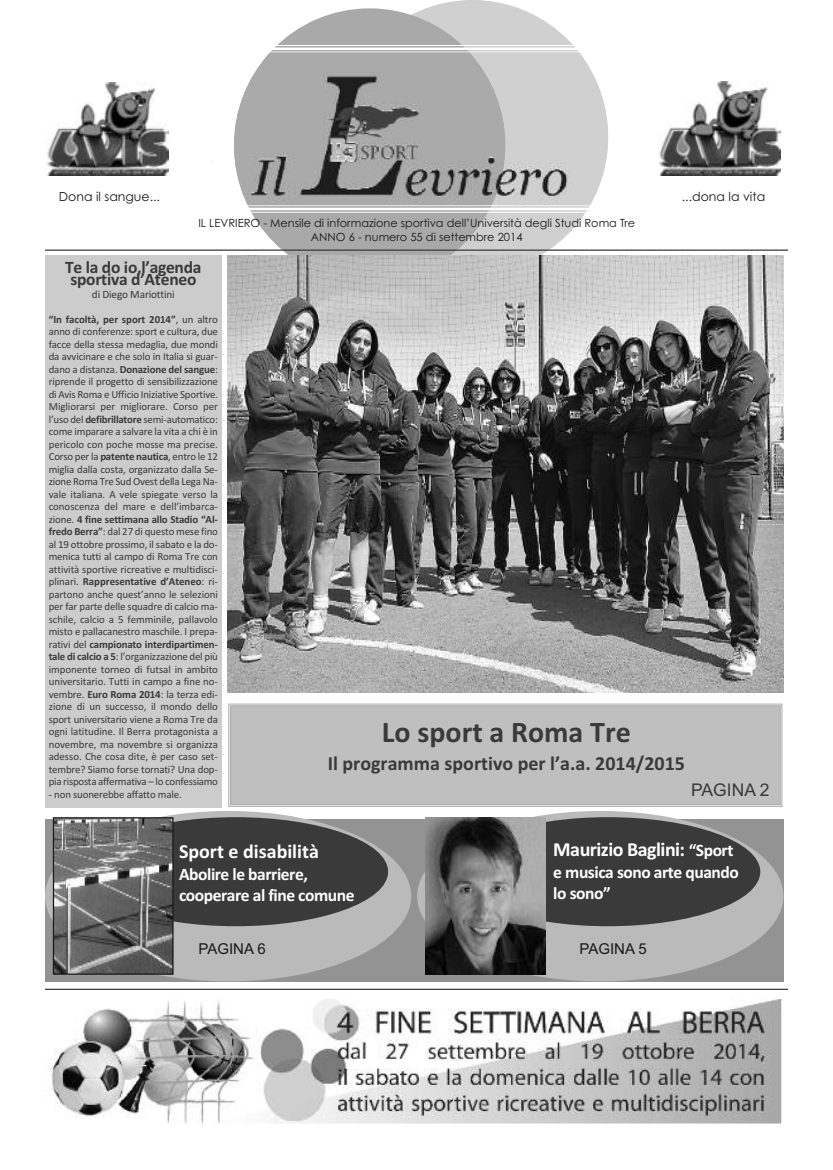
<style>
.page{position:relative;width:833px;height:1170px;background:#fff}
.page>*{position:absolute;margin:0;border:0;box-sizing:border-box;transform-origin:0 0}
.t1{font:700 30px "Calibri";color:#3a3a3a}
.t2{font:700 20px "Calibri";letter-spacing:-.01em;color:#fff}
.t3{font:700 20px "Calibri";color:#3a3a3a}
.t4{font:700 17.5px/21px "Calibri";letter-spacing:-.025em;color:#fff}
.t5{font:700 17.5px/12.5px "Calibri";letter-spacing:-.015em;color:#3a3a3a}
.t6{font:17.5px "Arial";color:#3a3a3a}
.t7{font:15px "Arial";color:#191919}
.t8{font:12.5px "Century Gothic";color:#191919}
.t9{font:11.25px/13.5px "Century Gothic";color:#191919;text-align:center}
.t10{font:11.25px "Calibri";letter-spacing:-.015em;color:#3a3a3a}
.t11{font:10.88px/12.5px "Calibri";letter-spacing:-.02em;color:#3a3a3a;text-align:justify}
.s1{font-weight:700}
.s2{font-size:17.5px}
</style>
<div class="page">
<div style="left:45px;top:818px;width:738px;height:163px;background:#939393"></div>
<img style="left:659px;top:82px;width:121px;height:93px">
<div style="left:337px;top:0;width:271px;height:274px;background:#d0d0d0;border-radius:50%"></div>
<div style="left:45px;top:256px;width:177px;height:552px;background:#ccc"></div>
<div style="left:231px;top:706px;width:549px;height:98px;background:#bfbfbf"></div>
<div style="left:228px;top:703px;width:554px;height:103px;border:1px solid #a9a9a9"></div>
<div style="left:230px;top:705px;width:550px;height:100px;border:1px solid #a9a9a9"></div>
<img style="left:46px;top:82px;width:123px;height:93px">
<img style="left:51px;top:999px;width:731px;height:125px">
<hr style="left:45px;top:988px;width:743px;height:1px;background:#3a3a3a">
<div style="left:234px;top:8px;width:271px;height:274px;background:#a9a9a9;border-radius:50%"></div>
<div style="left:198px;top:45px;width:437px;height:168px;border:1px solid #fff"></div>
<div style="left:201px;top:47px;width:431px;height:163px;border:2px solid #fff"></div>
<img style="left:505px;top:52px;width:103px;height:153px">
<img style="left:234px;top:52px;width:271px;height:152px">
<img style="left:227px;top:256px;width:556px;height:437px">
<hr style="left:45px;top:249px;width:743px;height:2px;background:#3a3a3a">
<div style="left:45px;top:810px;width:366px;height:171px;background:#bababa;border-radius:50%"></div>
<div style="left:83px;top:817px;width:305px;height:109px;background:#3a3a3a;border-radius:50%"></div>
<img style="left:55px;top:819px;width:117px;height:153px">
<div style="left:53px;top:817px;width:121px;height:157px;border:1px solid #191919"></div>
<div style="left:417px;top:810px;width:366px;height:171px;background:#bababa;border-radius:50%"></div>
<div style="left:455px;top:817px;width:305px;height:109px;background:#3a3a3a;border-radius:50%"></div>
<img style="left:425px;top:817px;width:121px;height:157px">
<p class="t8" style="left:59px;top:189px;width:103px">Dona il sangue...</p>
<p class="t9" style="left:198px;top:216px;width:438px">IL LEVRIERO - Mensile di informazione sportiva dell’Università degli Studi Roma Tre<br>ANNO 6 - numero 55 di settembre 2014</p>
<p class="t8" style="left:682px;top:189px;width:85px">...dona la vita</p>
<h3 class="t5" style="left:65px;top:260px;width:138px">Te la do io,l’agenda sportiva d’Ateneo</h3>
<p class="t10" style="left:92px;top:287px;width:84px">di Diego Mariottini</p>
<p class="t11" style="left:49px;top:312px;width:171px"><span class="s1">“In facoltà, per sport 2014”</span>, un altro anno di conferenze: sport e cultura, due facce della stessa medaglia, due mondi da avvicinare e che solo in Italia si guar&shy;dano a distanza. <span class="s1">Donazione del sangue</span>: riprende il progetto di sensibilizzazione di Avis Roma e Ufficio Iniziative Sportive.<br>Migliorarsi per migliorare. Corso per l’uso del <span class="s1">defibrillatore</span> semi-automatico: come imparare a salvare la vita a chi è in pericolo con poche mosse ma precise.<br>Corso per la <span class="s1">patente nautica</span>, entro le 12 miglia dalla costa, organizzato dalla Se&shy;zione Roma Tre Sud Ovest della Lega Na&shy;vale italiana. A vele spiegate verso la conoscenza del mare e dell’imbarca&shy;zione. <span class="s1">4 fine settimana allo Stadio “Al&shy;fredo Berra”</span>: dal 27 di questo mese fino al 19 ottobre prossimo, il sabato e la do&shy;menica tutti al campo di Roma Tre con attività sportive ricreative e multidisci&shy;plinari. <span class="s1">Rappresentative d’Ateneo</span>: ri&shy;partono anche quest’anno le selezioni per far parte delle squadre di calcio ma&shy;schile, calcio a 5 femminile, pallavolo misto e pallacanestro maschile. I prepa&shy;rativi del <span class="s1">campionato interdipartimen&shy;tale di calcio a 5</span>: l’organizzazione del più imponente torneo di futsal in ambito universitario. Tutti in campo a fine no&shy;vembre. <span class="s1">Euro Roma 2014</span>: la terza edi&shy;zione di un successo, il mondo dello sport universitario viene a Roma Tre da ogni latitudine. Il Berra protagonista a novembre, ma novembre si organizza adesso. Che cosa dite, è per caso set&shy;tembre? Siamo forse tornati? Una dop&shy;pia risposta affermativa – lo confessiamo</p>
<p class="t11" style="left:49px;top:788px;width:135px">- non suonerebbe affatto male.</p>
<h1 class="t1" style="left:382px;top:713px;width:250px">Lo sport a Roma Tre</h1>
<h2 class="t3" style="left:328px;top:751px;width:359px">Il programma sportivo per l’a.a. 2014/2015</h2>
<h3 class="t6" style="left:691px;top:779px;width:80px">PAGINA 2</h3>
<h2 class="t2" style="left:179px;top:838px;width:141px">Sport e disabilità</h2>
<h3 class="t4" style="left:179px;top:863px;width:177px">Abolire le barriere, cooperare al fine comune</h3>
<h2 class="t2" style="left:553px;top:837px;width:182px">Maurizio Baglini: <span class="s2">“Sport</span></h2>
<h3 class="t4" style="left:553px;top:861px;width:187px">e musica sono arte quando lo sono”</h3>
<h3 class="t7" style="left:198px;top:939px;width:69px">PAGINA 6</h3>
<h3 class="t7" style="left:579px;top:939px;width:69px">PAGINA 5</h3>
</div>
